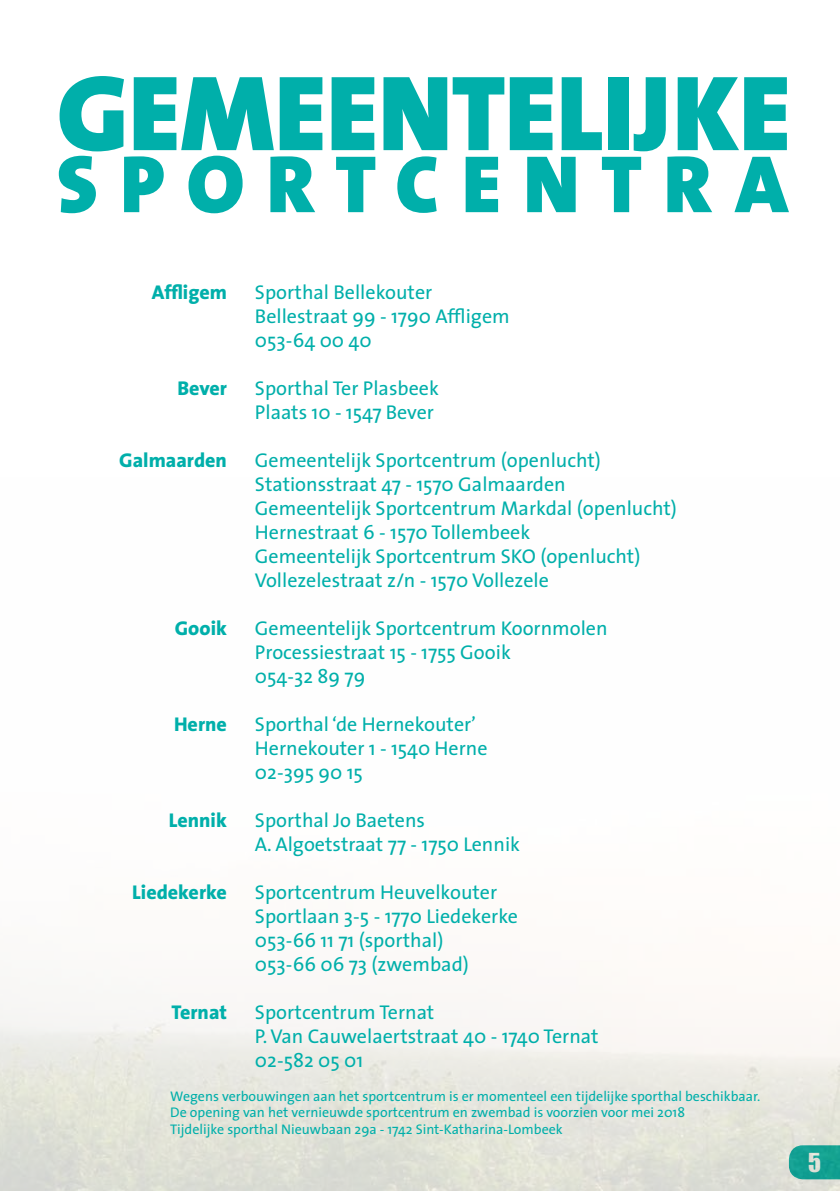
<style>
.page{position:relative;width:840px;height:1191px;background:#fff}
.page>*{position:absolute;margin:0;border:0;box-sizing:border-box;transform-origin:0 0}
.t1{font:900 108px "The Sans";color:#00afaa}
.t2{font:900 82px "The Sans";letter-spacing:.27em;color:#00afaa}
.t3{font:24px "Impact";color:#fff}
.t4{font:20px/24px "The Sans";color:#00afaa}
.t5{font:800 20px "The Sans";color:#00afaa}
.t6{font:14px/16.8px "The Sans";color:#00afaa}
</style>
<div class="page">
<img style="left:0;top:998px;width:839px;height:193px">
<h1 class="t1" style="left:57px;top:22px;width:735px">GEMEENTELIJKE</h1>
<h2 class="t2" style="left:57px;top:115px;width:732px">SPORTCENTRA</h2>
<p class="t5" style="left:152px;top:275px;width:77px">Affligem</p>
<p class="t4" style="left:255px;top:279px;width:256px">Sporthal Bellekouter<br>Bellestraat 99 - 1790 Affligem<br>053-64 00 40</p>
<p class="t5" style="left:177px;top:371px;width:51px">Bever</p>
<p class="t4" style="left:255px;top:375px;width:185px">Sporthal Ter Plasbeek<br>Plaats 10 - 1547 Bever</p>
<p class="t5" style="left:119px;top:443px;width:109px">Galmaarden</p>
<p class="t4" style="left:255px;top:447px;width:423px">Gemeentelijk Sportcentrum (openlucht)<br>Stationsstraat 47 - 1570 Galmaarden Gemeentelijk Sportcentrum Markdal (openlucht)<br>Hernestraat 6 - 1570 Tollembeek<br>Gemeentelijk Sportcentrum SKO (openlucht)<br>Vollezelestraat z/n - 1570 Vollezele</p>
<p class="t5" style="left:175px;top:611px;width:53px">Gooik</p>
<p class="t4" style="left:255px;top:615px;width:354px">Gemeentelijk Sportcentrum Koornmolen<br>Processiestraat 15 - 1755 Gooik<br>054-32 89 79</p>
<p class="t5" style="left:174px;top:707px;width:54px">Herne</p>
<p class="t4" style="left:255px;top:711px;width:234px">Sporthal ‘de Hernekouter’<br>Hernekouter 1 - 1540 Herne<br>02-395 90 15</p>
<p class="t5" style="left:169px;top:803px;width:59px">Lennik</p>
<p class="t4" style="left:255px;top:807px;width:266px">Sporthal Jo Baetens<br>A. Algoetstraat 77 - 1750 Lennik</p>
<p class="t5" style="left:132px;top:875px;width:96px">Liedekerke</p>
<p class="t4" style="left:255px;top:879px;width:264px">Sportcentrum Heuvelkouter<br>Sportlaan 3-5 - 1770 Liedekerke<br>053-66 11 71 (sporthal)<br>053-66 06 73 (zwembad)</p>
<p class="t5" style="left:171px;top:995px;width:57px">Ternat</p>
<p class="t4" style="left:255px;top:999px;width:345px">Sportcentrum Ternat<br>P. Van Cauwelaertstraat 40 - 1740 Ternat<br>02-582 05 01</p>
<p class="t6" style="left:170px;top:1087px;width:591px">Wegens verbouwingen aan het sportcentrum is er momenteel een tijdelijke sporthal beschikbaar.<br>De opening van het vernieuwde sportcentrum en zwembad is voorzien voor mei 2018<br>Tijdelijke sporthal Nieuwbaan 29a - 1742 Sint-Katharina-Lombeek</p>
<p class="t3" style="left:807px;top:1143px;width:14px">5</p>
</div>
